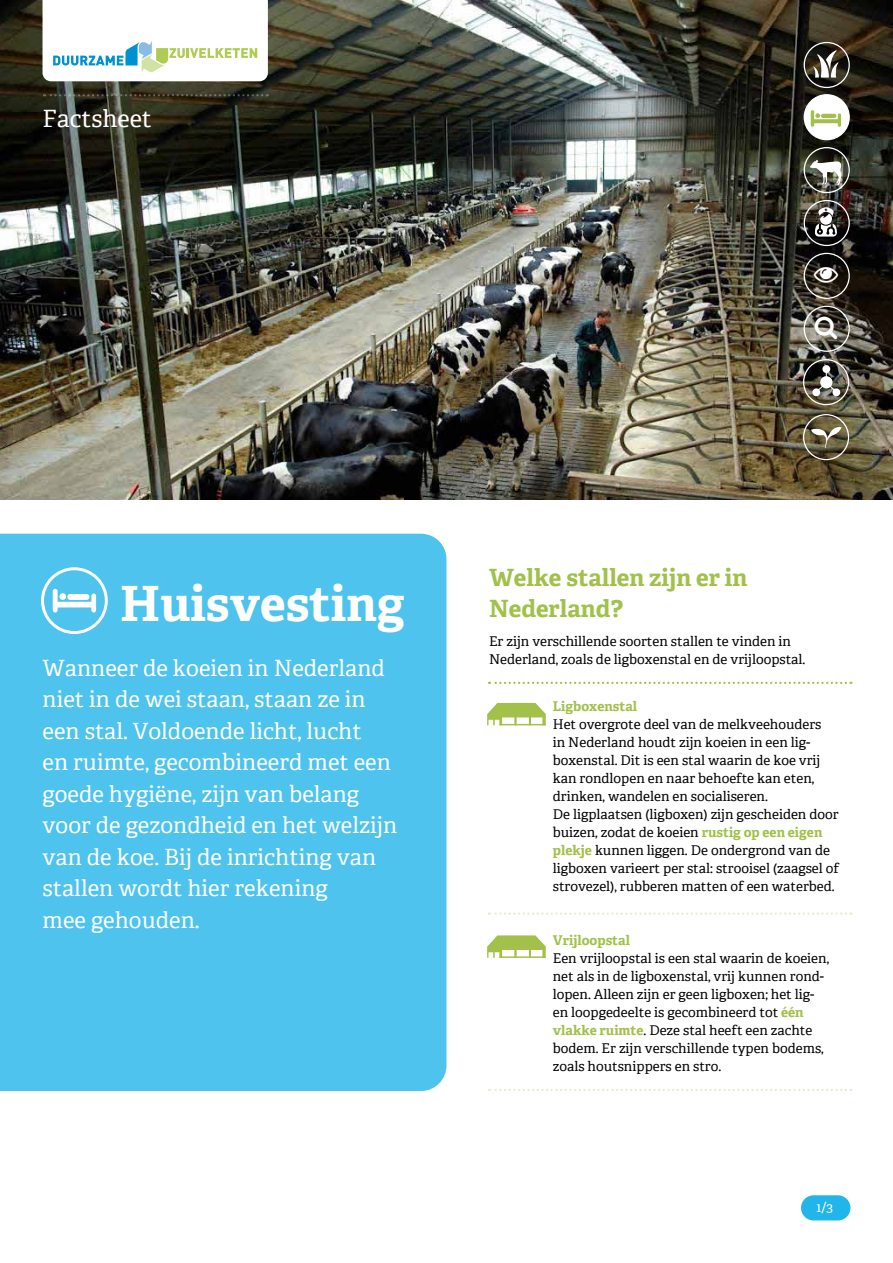
<style>
.page{position:relative;width:893px;height:1263px;background:#fff}
.page>*{position:absolute;margin:0;border:0;box-sizing:border-box;transform-origin:0 0}
.t1{font:700 48.9px "Adelle";color:#fff}
.t2{font:700 24px/31.5px "Adelle";color:#a2c14a}
.t3{font:24px "Adelle";color:#fff}
.t4{font:22.5px/31.5px "Adelle";color:#fff}
.t5{font:13.5px/18px "Adelle";color:#000}
.t6{font:700 13.5px "Adelle";color:#a2c14a}
.t7{font:13.5px "Adelle";color:#fff}
.s1{font-weight:700;color:#a2c14a}
</style>
<div class="page">
<img style="left:0;top:1px;width:893px;height:499px">
<div style="left:0;top:534px;width:446px;height:557px;background:#4dc3ee"></div>
<div style="left:801px;top:1195px;width:49px;height:25px;background:#21b5ea;border-radius:13px"></div>
<div style="left:41px;top:567px;width:67px;height:67px;border:3px solid #fff;border-radius:50%"></div>
<svg style="left:489px;top:912px;width:362px;height:3px"></svg>
<svg style="left:489px;top:1089px;width:362px;height:2px"></svg>
<svg style="left:489px;top:682px;width:362px;height:2px"></svg>
<svg style="left:44px;top:94px;width:224px;height:2px"></svg>
<svg style="left:43px;top:0;width:225px;height:81px"></svg>
<svg style="left:53px;top:589px;width:43px;height:23px"></svg>
<div style="left:59px;top:593px;width:7px;height:7px;background:#fff;border-radius:50%"></div>
<div style="left:67px;top:594px;width:22px;height:6px;background:#fff;border-radius:3px"></div>
<svg style="left:487px;top:703px;width:59px;height:22px"></svg>
<hr style="left:499px;top:724px;width:47px;height:1px;background:#a2c14a">
<svg style="left:487px;top:935px;width:59px;height:23px"></svg>
<hr style="left:499px;top:956px;width:47px;height:2px;background:#a2c14a">
<svg style="left:812px;top:365px;width:28px;height:31px"></svg>
<div style="left:803px;top:359px;width:46px;height:46px;border:1px solid #fff;border-radius:50%"></div>
<svg style="left:811px;top:426px;width:31px;height:22px"></svg>
<div style="left:803px;top:414px;width:46px;height:46px;border:1px solid #fff;border-radius:50%"></div>
<div style="left:804px;top:306px;width:46px;height:46px;border:1px solid #fff;border-radius:50%"></div>
<div style="left:804px;top:253px;width:46px;height:46px;border:1px solid #fff;border-radius:50%"></div>
<svg style="left:815px;top:207px;width:22px;height:30px"></svg>
<div style="left:804px;top:200px;width:46px;height:46px;border:1px solid #fff;border-radius:50%"></div>
<div style="left:804px;top:95px;width:45px;height:45px;background:#fff;border-radius:50%"></div>
<svg style="left:811px;top:110px;width:30px;height:17px"></svg>
<hr style="left:821px;top:114px;width:15px;height:4px;background:#a2c14a;border-radius:2px">
<div style="left:804px;top:94px;width:46px;height:46px;border:1px solid #fff;border-radius:50%"></div>
<svg style="left:813px;top:50px;width:25px;height:28px"></svg>
<div style="left:804px;top:42px;width:46px;height:46px;border:1px solid #fff;border-radius:50%"></div>
<div style="left:804px;top:147px;width:46px;height:46px;border:1px solid #fff;border-radius:50%"></div>
<svg style="left:810px;top:160px;width:31px;height:25px"></svg>
<svg style="left:815px;top:316px;width:22px;height:23px"></svg>
<svg style="left:814px;top:267px;width:24px;height:16px"></svg>
<h2 class="t3" style="left:43px;top:105px;width:111px">Factsheet</h2>
<h1 class="t1" style="left:120px;top:574px;width:286px">Huisvesting</h1>
<p class="t4" style="left:43px;top:652px;width:356px">Wanneer de koeien in Nederland niet in de wei staan, staan ze in een stal. Voldoende licht, lucht<br>en ruimte, gecombineerd met een goede hygiëne, zijn van belang voor de gezondheid en het welzijn van de koe. Bij de inrichting van stallen wordt hier rekening<br>mee gehouden.</p>
<h2 class="t2" style="left:489px;top:562px;width:260px">Welke stallen zijn er in<br>Nederland?</h2>
<p class="t5" style="left:489px;top:632px;width:318px">Er zijn verschillende soorten stallen te vinden in<br>Nederland, zoals de ligboxenstal en de vrijloopstal.</p>
<p class="t6" style="left:553px;top:698px;width:86px">Ligboxenstal</p>
<p class="t5" style="left:553px;top:715px;width:288px">Het overgrote deel van de melkveehouders<br>in Nederland houdt zijn koeien in een lig&shy;boxenstal. Dit is een stal waarin de koe vrij kan rondlopen en naar behoefte kan eten, drinken, wandelen en socialiseren.<br>De ligplaatsen (ligboxen) zijn gescheiden door buizen, zodat de koeien <span class="s1">rustig op een eigen plekje</span> kunnen liggen. De ondergrond van de ligboxen varieert per stal: strooisel (zaagsel of strovezel), rubberen matten of een waterbed.</p>
<p class="t6" style="left:553px;top:932px;width:79px">Vrijloopstal</p>
<p class="t5" style="left:553px;top:949px;width:278px">Een vrijloopstal is een stal waarin de koeien, net als in de ligboxenstal, vrij kunnen rond&shy;lopen. Alleen zijn er geen ligboxen; het lig&shy;en loopgedeelte is gecombineerd tot <span class="s1">één vlakke ruimte</span>. Deze stal heeft een zachte bodem. Er zijn verschillende typen bodems, zoals houtsnippers en stro.</p>
<p class="t7" style="left:816px;top:1199px;width:18px">1/3</p>
</div>
